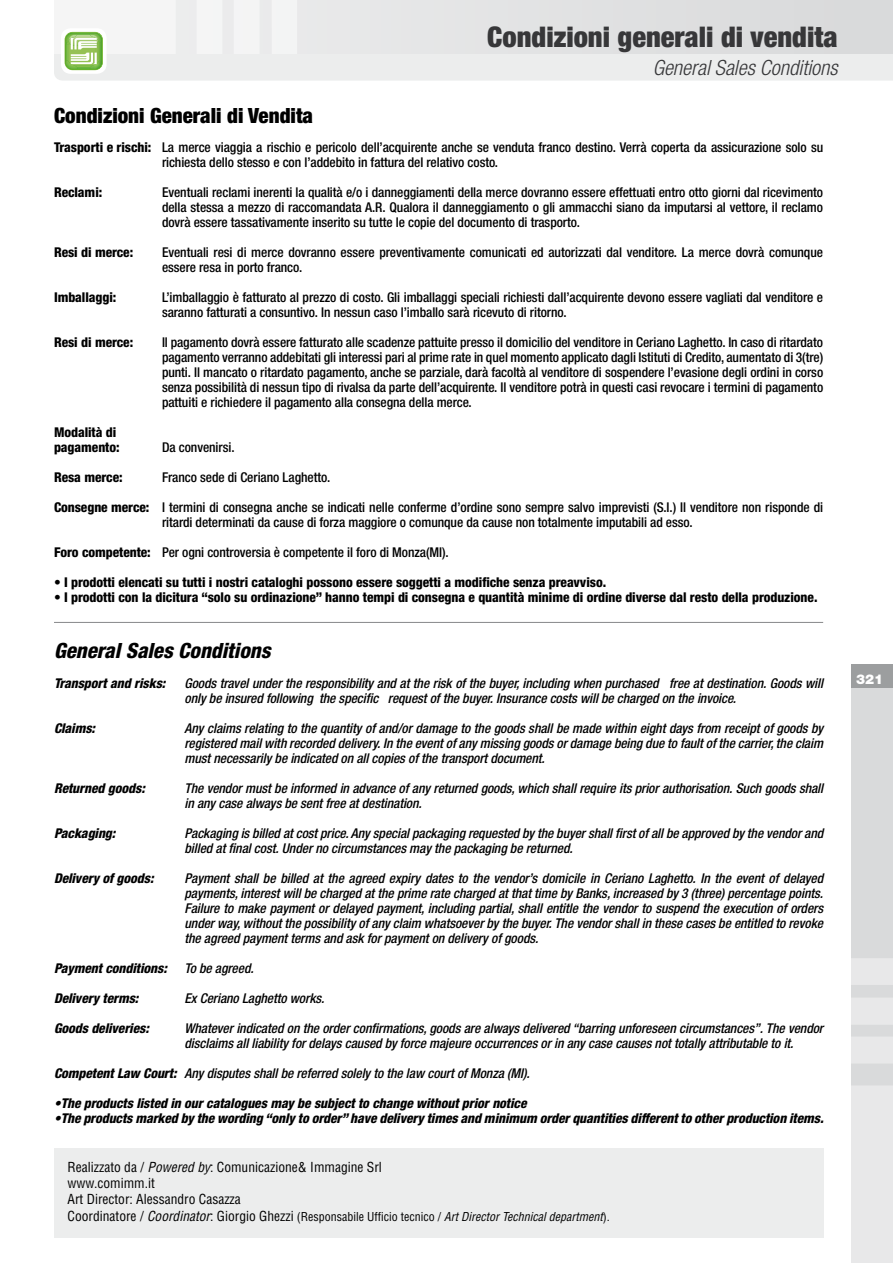
<style>
.page{position:relative;width:893px;height:1263px;background:#fff}
.page>*{position:absolute;margin:0;border:0;box-sizing:border-box;transform-origin:0 0}
.t1{font:900 condensed 28.5px "Helvetica Neue";color:#373739}
.t2{font:900 condensed 21px "Helvetica Neue";color:#000}
.t3{font:italic 300 condensed 21px "Helvetica Neue";color:#373739}
.t4{font:italic 800 condensed 21px "Helvetica Neue";color:#000}
.t5{font:500 condensed 13.5px/15px "Helvetica Neue";letter-spacing:-.005em;color:#000}
.t6{font:italic 500 condensed 13.5px/15px "Helvetica Neue";letter-spacing:-.005em;color:#000}
.t7{font:italic 800 condensed 13.5px "Helvetica Neue";letter-spacing:-.005em;color:#000}
.t8{font:800 condensed 13.5px/15px "Helvetica Neue";letter-spacing:-.005em;color:#000}
.t9{font:condensed 13.5px/16.2px "Helvetica";color:#000}
.t10{font:900 13.5px "Helvetica Neue";color:#fff}
.t11{font:condensed 12px "Helvetica";color:#000}
.s1{font-weight:800}
.s2{font-style:italic}
.s3{font-size:13.5px}
.s4{font-style:italic;font-size:13.5px}
</style>
<div class="page">
<div style="left:54px;top:1148px;width:769px;height:89px;background:#eceded"></div>
<svg style="left:54px;top:0;width:839px;height:81px"></svg>
<div style="left:851px;top:664px;width:42px;height:24px;background:#9c9e9f"></div>
<div style="left:851px;top:688px;width:42px;height:575px;background:#d9dadb"></div>
<svg style="left:851px;top:958px;width:42px;height:305px"></svg>
<hr style="left:54px;top:622px;width:769px;height:1px;background:#87888a">
<h1 class="t1" style="left:487px;top:19px;width:352px">Condizioni generali di vendita</h1>
<h2 class="t3" style="left:653px;top:56px;width:186px">General Sales Conditions</h2>
<h2 class="t2" style="left:54px;top:103px;width:261px">Condizioni Generali di Vendita</h2>
<p class="t5" style="left:162px;top:140px;width:663px;text-indent:-108px"><span class="s1">Trasporti e rischi:</span> La merce viaggia a rischio e pericolo dell’acquirente anche se venduta franco destino. Verrà coperta da assicurazione solo su richiesta dello stesso e con l’addebito in fattura del relativo costo.</p>
<p class="t8" style="left:54px;top:185px;width:50px">Reclami:</p>
<p class="t5" style="left:162px;top:185px;width:663px;text-align:justify">Eventuali reclami inerenti la qualità e/o i danneggiamenti della merce dovranno essere effettuati entro otto giorni dal ricevimento della stessa a mezzo di raccomandata A.R. Qualora il danneggiamento o gli ammacchi siano da imputarsi al vettore, il reclamo dovrà essere tassativamente inserito su tutte le copie del documento di trasporto.</p>
<p class="t8" style="left:54px;top:245px;width:81px">Resi di merce:</p>
<p class="t5" style="left:162px;top:245px;width:663px">Eventuali resi di merce dovranno essere preventivamente comunicati ed autorizzati dal venditore. La merce dovrà comunque essere resa in porto franco.</p>
<p class="t8" style="left:54px;top:290px;width:64px">Imballaggi:</p>
<p class="t5" style="left:162px;top:290px;width:663px">L’imballaggio è fatturato al prezzo di costo. Gli imballaggi speciali richiesti dall’acquirente devono essere vagliati dal venditore e saranno fatturati a consuntivo. In nessun caso l’imballo sarà ricevuto di ritorno.</p>
<p class="t8" style="left:54px;top:335px;width:81px">Resi di merce:</p>
<p class="t5" style="left:162px;top:335px;width:663px;text-align:justify">Il pagamento dovrà essere fatturato alle scadenze pattuite presso il domicilio del venditore in Ceriano Laghetto. In caso di ritardato pagamento verranno addebitati gli interessi pari al prime rate in quel momento applicato dagli Istituti di Credito, aumentato di 3(tre) punti. Il mancato o ritardato pagamento, anche se parziale, darà facoltà al venditore di sospendere l’evasione degli ordini in corso senza possibilità di nessun tipo di rivalsa da parte dell’acquirente. Il venditore potrà in questi casi revocare i termini di pagamento pattuiti e richiedere il pagamento alla consegna della merce.</p>
<p class="t8" style="left:54px;top:425px;width:67px">Modalità di pagamento:</p>
<p class="t5" style="left:162px;top:440px;width:74px">Da convenirsi.</p>
<p class="t8" style="left:54px;top:470px;width:70px">Resa merce:</p>
<p class="t5" style="left:162px;top:470px;width:170px">Franco sede di Ceriano Laghetto.</p>
<p class="t5" style="left:162px;top:500px;width:663px;text-indent:-108px"><span class="s1">Consegne merce:</span> I termini di consegna anche se indicati nelle conferme d’ordine sono sempre salvo imprevisti (S.I.) Il venditore non risponde di ritardi determinati da cause di forza maggiore o comunque da cause non totalmente imputabili ad esso.</p>
<p class="t5" style="left:54px;top:545px;width:396px"><span class="s1">Foro competente:</span> Per ogni controversia è competente il foro di Monza(MI).</p>
<p class="t8" style="left:54px;top:575px;width:554px">• I prodotti elencati su tutti i nostri cataloghi possono essere soggetti a modifiche senza preavviso.</p>
<p class="t8" style="left:54px;top:590px;width:765px">• I prodotti con la dicitura “solo su ordinazione” hanno tempi di consegna e quantità minime di ordine diverse dal resto della produzione.</p>
<h2 class="t4" style="left:54px;top:637px;width:218px">General Sales Conditions</h2>
<p class="t7" style="left:54px;top:674px;width:113px">Transport and risks:</p>
<p class="t6" style="left:185px;top:675px;width:640px">Goods travel under the responsibility and at the risk of the buyer, including when purchased free at destination. Goods will only be insured following the specific request of the buyer. Insurance costs will be charged on the invoice.</p>
<p class="t7" style="left:54px;top:719px;width:43px">Claims:</p>
<p class="t6" style="left:185px;top:720px;width:640px;text-align:justify">Any claims relating to the quantity of and/or damage to the goods shall be made within eight days from receipt of goods by registered mail with recorded delivery. In the event of any missing goods or damage being due to fault of the carrier, the claim must necessarily be indicated on all copies of the transport document.</p>
<p class="t7" style="left:54px;top:779px;width:92px">Returned goods:</p>
<p class="t6" style="left:185px;top:780px;width:640px">The vendor must be informed in advance of any returned goods, which shall require its prior authorisation. Such goods shall in any case always be sent free at destination.</p>
<p class="t7" style="left:54px;top:824px;width:63px">Packaging:</p>
<p class="t6" style="left:185px;top:825px;width:640px">Packaging is billed at cost price. Any special packaging requested by the buyer shall first of all be approved by the vendor and billed at final cost. Under no circumstances may the packaging be returned.</p>
<p class="t7" style="left:54px;top:869px;width:101px">Delivery of goods:</p>
<p class="t6" style="left:185px;top:870px;width:640px;text-align:justify">Payment shall be billed at the agreed expiry dates to the vendor’s domicile in Ceriano Laghetto. In the event of delayed payments, interest will be charged at the prime rate charged at that time by Banks, increased by 3 (three) percentage points.<br>Failure to make payment or delayed payment, including partial, shall entitle the vendor to suspend the execution of orders under way, without the possibility of any claim whatsoever by the buyer. The vendor shall in these cases be entitled to revoke the agreed payment terms and ask for payment on delivery of goods.</p>
<p class="t7" style="left:54px;top:959px;width:114px">Payment conditions:</p>
<p class="t6" style="left:185px;top:960px;width:71px">To be agreed.</p>
<p class="t7" style="left:54px;top:989px;width:86px">Delivery terms:</p>
<p class="t6" style="left:185px;top:990px;width:141px">Ex Ceriano Laghetto works.</p>
<p class="t7" style="left:54px;top:1019px;width:96px">Goods deliveries:</p>
<p class="t6" style="left:185px;top:1020px;width:640px">Whatever indicated on the order confirmations, goods are always delivered “barring unforeseen circumstances”. The vendor disclaims all liability for delays caused by force majeure occurrences or in any case causes not totally attributable to it.</p>
<p class="t6" style="left:54px;top:1065px;width:477px"><span class="s1">Competent Law Court:</span> Any disputes shall be referred solely to the law court of Monza (MI).</p>
<p class="t7" style="left:54px;top:1094px;width:474px">•The products listed in our catalogues may be subject to change without prior notice</p>
<p class="t7" style="left:54px;top:1109px;width:771px">•The products marked by the wording “only to order” have delivery times and minimum order quantities different to other production items.</p>
<p class="t9" style="left:68px;top:1159px;width:316px">Realizzato da / <span class="s2">Powered by</span>: Comunicazione&amp; Immagine Srl www.comimm.it<br>Art Director: Alessandro Casazza</p>
<p class="t11" style="left:68px;top:1209px;width:544px"><span class="s3">Coordinatore /</span> <span class="s4">Coordinator</span><span class="s3">: Giorgio Ghezzi</span> (Responsabile Ufficio tecnico / <span class="s2">Art Director Technical department</span>).</p>
<p class="t10" style="left:856px;top:671px;width:29px">321</p>
</div>
